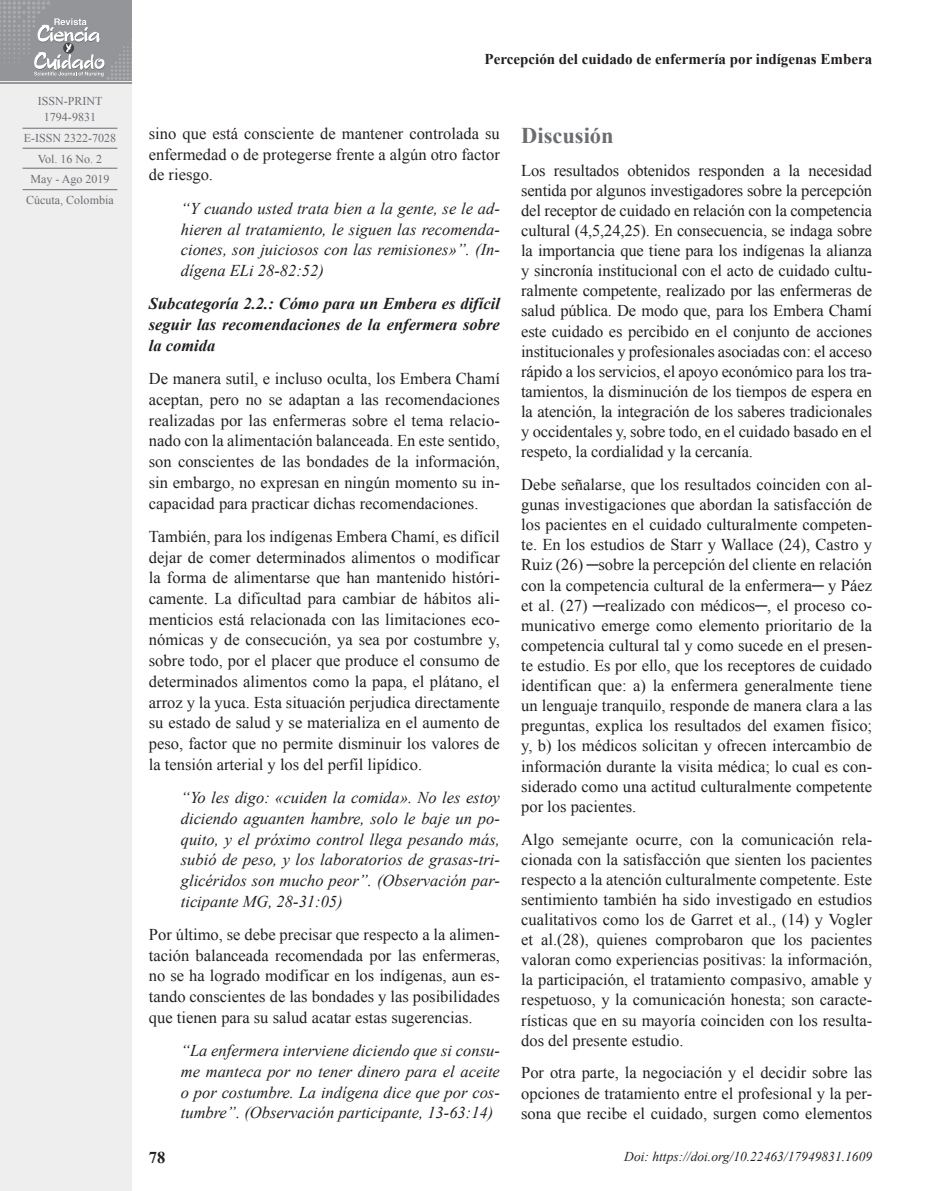
<style>
.page{position:relative;width:936px;height:1191px;background:#fff}
.page>*{position:absolute;margin:0;border:0;box-sizing:border-box;transform-origin:0 0}
.t1{font:700 22.5px "Times New Roman";color:#6c6d70}
.t2{font:16.5px/20.1px "Times New Roman";color:#231f20;text-align:justify}
.t3{font:italic 16.5px/20.7px "Times New Roman";color:#231f20;text-align:justify}
.t4{font:italic 700 16.5px/20.7px "Times New Roman";color:#231f20;text-align:justify}
.t5{font:700 16.5px "Times New Roman";color:#231f20}
.t6{font:700 15px "Times New Roman";color:#231f20}
.t7{font:italic 13.5px "Times New Roman";color:#231f20}
.t8{font:12px/20.7px "Times New Roman";color:#6c6d70;text-align:center}
</style>
<div class="page">
<div style="left:0;top:0;width:131px;height:1191px;background:#eeeeef"></div>
<hr style="left:23px;top:128px;width:94px;height:1px;background:#6c6d70">
<hr style="left:23px;top:148px;width:94px;height:1px;background:#6c6d70">
<hr style="left:23px;top:168px;width:94px;height:1px;background:#6c6d70">
<hr style="left:23px;top:189px;width:94px;height:1px;background:#6c6d70">
<hr style="left:0;top:83px;width:132px;height:1px;background:#95979a">
<svg style="left:0;top:0;width:132px;height:82px;background:#9ea0a3"></svg>
<p class="t6" style="left:484px;top:49px;width:389px">Percepción del cuidado de enfermería por indígenas Embera</p>
<p class="t8" style="left:38px;top:92px;width:66px;line-height:16.5px">ISSN-PRINT<br>1794-9831</p>
<p class="t8" style="left:24px;top:127px;width:94px">E-ISSN 2322-7028<br>Vol. 16 No. 2<br>May - Ago 2019<br>Cúcuta, Colombia</p>
<p class="t2" style="left:149px;top:123px;width:352px;line-height:20.7px">sino que está consciente de mantener controlada su enfermedad o de protegerse frente a algún otro factor de riesgo.</p>
<p class="t3" style="left:181px;top:198px;width:320px">“Y cuando usted trata bien a la gente, se le ad&shy;hieren al tratamiento, le siguen las recomenda&shy;ciones, son juiciosos con las remisiones»”. (in&shy;dígena ELi 28-82:52)</p>
<p class="t4" style="left:149px;top:293px;width:352px">Subcategoría 2.2.: Cómo para un Embera es difícil seguir las recomendaciones de la enfermera sobre la comida</p>
<p class="t2" style="left:149px;top:368px;width:352px;line-height:20.7px">De manera sutil, e incluso oculta, los Embera Chamí aceptan, pero no se adaptan a las recomendaciones realizadas por las enfermeras sobre el tema relacio&shy;nado con la alimentación balanceada. En este sentido, son conscientes de las bondades de la información, sin embargo, no expresan en ningún momento su in&shy;capacidad para practicar dichas recomendaciones.</p>
<p class="t2" style="left:149px;top:526px;width:352px;line-height:20.7px">También, para los indígenas Embera Chamí, es difícil dejar de comer determinados alimentos o modificar la forma de alimentarse que han mantenido históri&shy;camente. La dificultad para cambiar de hábitos ali&shy;menticios está relacionada con las limitaciones eco&shy;nómicas y de consecución, ya sea por costumbre y, sobre todo, por el placer que produce el consumo de determinados alimentos como la papa, el plátano, el arroz y la yuca. Esta situación perjudica directamente su estado de salud y se materializa en el aumento de peso, factor que no permite disminuir los valores de la tensión arterial y los del perfil lipídico.</p>
<p class="t3" style="left:181px;top:787px;width:320px">“Yo les digo: «cuiden la comida». No les estoy diciendo aguanten hambre, solo le baje un po&shy;quito, y el próximo control llega pesando más, subió de peso, y los laboratorios de grasas-tri&shy;glicéridos son mucho peor”. (observación par&shy;ticipante MG, 28-31:05)</p>
<p class="t2" style="left:149px;top:924px;width:352px;line-height:20.7px">Por último, se debe precisar que respecto a la alimen&shy;tación balanceada recomendada por las enfermeras, no se ha logrado modificar en los indígenas, aun es&shy;tando conscientes de las bondades y las posibilidades que tienen para su salud acatar estas sugerencias.</p>
<p class="t3" style="left:181px;top:1040px;width:320px">“La enfermera interviene diciendo que si consu&shy;me manteca por no tener dinero para el aceite o por costumbre. La indígena dice que por cos&shy;tumbre”. (observación participante, 13-63:14)</p>
<p class="t5" style="left:149px;top:1146px;width:18px">78</p>
<h1 class="t1" style="left:521px;top:120px;width:94px">Discusión</h1>
<p class="t2" style="left:521px;top:160px;width:352px">Los resultados obtenidos responden a la necesidad sentida por algunos investigadores sobre la percepción del receptor de cuidado en relación con la competencia cultural (4,5,24,25). En consecuencia, se indaga sobre la importancia que tiene para los indígenas la alianza y sincronía institucional con el acto de cuidado cultu&shy;ralmente competente, realizado por las enfermeras de salud pública. De modo que, para los Embera Chamí este cuidado es percibido en el conjunto de acciones institucionales y profesionales asociadas con: el acceso rápido a los servicios, el apoyo económico para los tra&shy;tamientos, la disminución de los tiempos de espera en la atención, la integración de los saberes tradicionales y occidentales y, sobre todo, en el cuidado basado en el respeto, la cordialidad y la cercanía.</p>
<p class="t2" style="left:521px;top:474px;width:352px">Debe señalarse, que los resultados coinciden con al&shy;gunas investigaciones que abordan la satisfacción de los pacientes en el cuidado culturalmente competen&shy;te. En los estudios de Starr y Wallace (24), Castro y Ruiz (26) ─sobre la percepción del cliente en relación con la competencia cultural de la enfermera─ y Páez et al. (27) ─realizado con médicos─, el proceso co&shy;municativo emerge como elemento prioritario de la competencia cultural tal y como sucede en el presen&shy;te estudio. Es por ello, que los receptores de cuidado identifican que: a) la enfermera generalmente tiene un lenguaje tranquilo, responde de manera clara a las preguntas, explica los resultados del examen físico; y, b) los médicos solicitan y ofrecen intercambio de información durante la visita médica; lo cual es con&shy;siderado como una actitud culturalmente competente por los pacientes.</p>
<p class="t2" style="left:521px;top:828px;width:352px">Algo semejante ocurre, con la comunicación rela&shy;cionada con la satisfacción que sienten los pacientes respecto a la atención culturalmente competente. Este sentimiento también ha sido investigado en estudios cualitativos como los de Garret et al., (14) y Vogler et al.(28), quienes comprobaron que los pacientes valoran como experiencias positivas: la información, la participación, el tratamiento compasivo, amable y respetuoso, y la comunicación honesta; son caracte&shy;rísticas que en su mayoría coinciden con los resulta&shy;dos del presente estudio.</p>
<p class="t2" style="left:521px;top:1062px;width:352px">Por otra parte, la negociación y el decidir sobre las opciones de tratamiento entre el profesional y la per&shy;sona que recibe el cuidado, surgen como elementos</p>
<p class="t7" style="left:624px;top:1147px;width:249px">Doi: https://doi.org/10.22463/17949831.1609</p>
</div>
